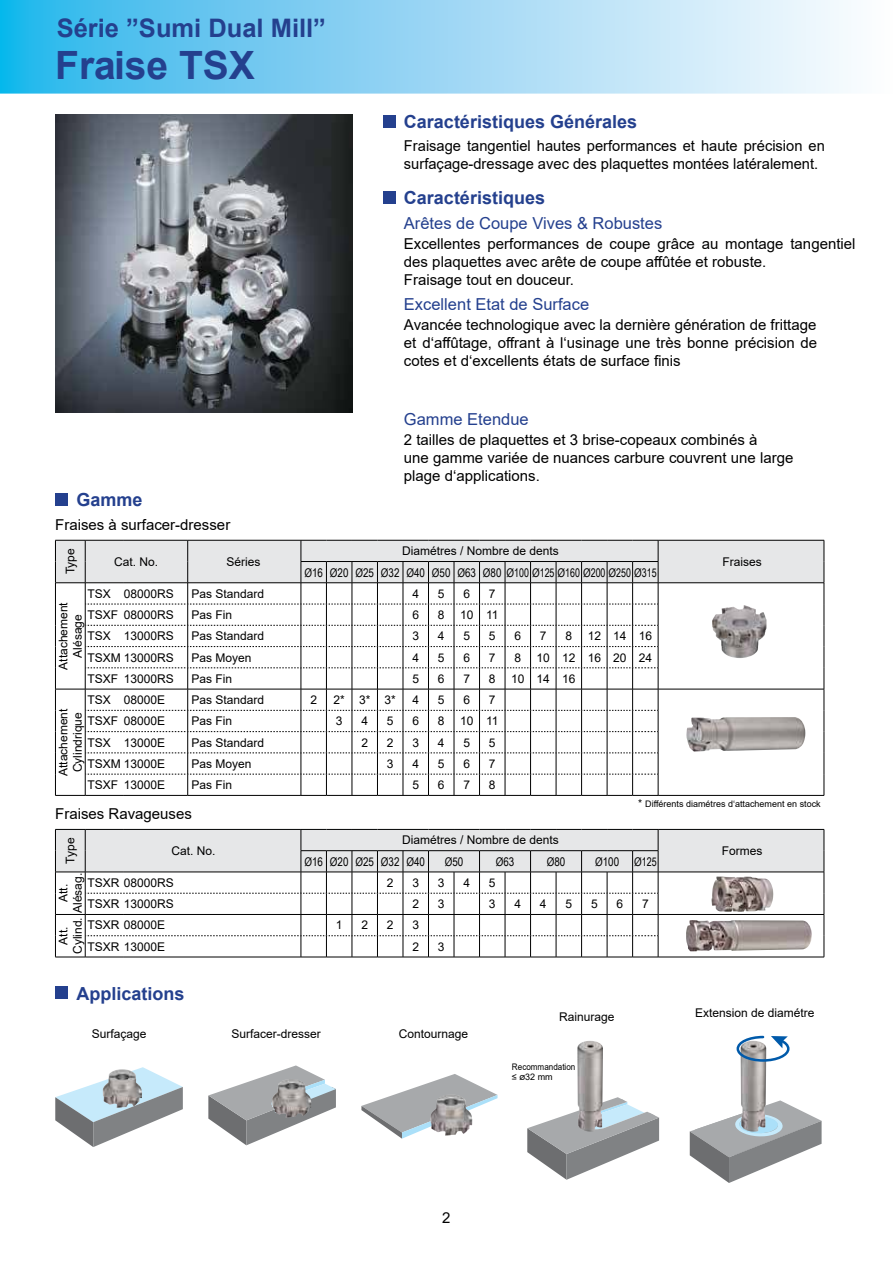
<style>
.page{position:relative;width:893px;height:1263px;background:#fff}
.page>*{position:absolute;margin:0;border:0;box-sizing:border-box;transform-origin:0 0}
.t1{font:700 39px "Arial";color:#24408e}
.t2{font:700 25.5px "Arial";color:#24408e}
.t3{font:700 18px "Arial";color:#24408e}
.t4{font:16.5px "Arial";color:#24408e}
.t5{font:15px/18px "Arial";color:#000}
.t6{font:12px/21.3px "Arial";color:#000}
.t7{font:12px "Arial Narrow";color:#000}
.t8{font:9px "Arial";color:#000}
.t9{font:9px/10.5px "Arial";color:#000;scale:.9 1}
.s1{font-size:10.5px}
</style>
<div class="page">
<img style="left:0;top:0;width:848px;height:94px">
<img style="left:55px;top:115px;width:298px;height:297px">
<svg style="left:55px;top:540px;width:770px;height:256px"></svg>
<img style="left:712px;top:605px;width:55px;height:53px">
<img style="left:686px;top:717px;width:119px;height:34px">
<div style="left:383px;top:115px;width:12px;height:13px;background:#24408e"></div>
<div style="left:55px;top:493px;width:13px;height:13px;background:#24408e"></div>
<div style="left:383px;top:191px;width:12px;height:13px;background:#24408e"></div>
<svg style="left:55px;top:829px;width:770px;height:129px"></svg>
<div style="left:55px;top:986px;width:13px;height:13px;background:#24408e"></div>
<svg style="left:55px;top:1067px;width:128px;height:80px"></svg>
<img style="left:103px;top:1069px;width:39px;height:39px">
<svg style="left:208px;top:1065px;width:128px;height:80px"></svg>
<img style="left:272px;top:1079px;width:39px;height:38px">
<svg style="left:361px;top:1074px;width:136px;height:65px"></svg>
<img style="left:430px;top:1094px;width:42px;height:42px">
<svg style="left:527px;top:1097px;width:132px;height:83px"></svg>
<img style="left:577px;top:1041px;width:26px;height:91px">
<svg style="left:690px;top:1100px;width:132px;height:83px"></svg>
<div style="left:739px;top:1116px;width:39px;height:17px;background:#abe0f9;border-radius:50%"></div>
<img style="left:741px;top:1063px;width:25px;height:69px">
<svg style="left:736px;top:1035px;width:54px;height:28px"></svg>
<img style="left:685px;top:920px;width:128px;height:31px">
<img style="left:711px;top:876px;width:63px;height:36px">
<h2 class="t2" style="left:57px;top:19px;width:271px">Série ”Sumi Dual Mill”</h2>
<h1 class="t1" style="left:55px;top:51px;width:201px">Fraise TSX</h1>
<h3 class="t3" style="left:77px;top:493px;width:68px">Gamme</h3>
<p class="t5" style="left:55px;top:517px;width:177px">Fraises à surfacer-dresser</p>
<h3 class="t3" style="left:404px;top:115px;width:235px">Caractéristiques Générales</h3>
<p class="t5" style="left:404px;top:138px;width:422px">Fraisage tangentiel hautes performances et haute précision en surfaçage-dressage avec des plaquettes montées latéralement.</p>
<h3 class="t3" style="left:404px;top:191px;width:143px">Caractéristiques</h3>
<h3 class="t4" style="left:404px;top:217px;width:260px">Arêtes de Coupe Vives &amp; Robustes</h3>
<p class="t5" style="left:404px;top:236px;width:453px">Excellentes performances de coupe grâce au montage tangentiel des plaquettes avec arête de coupe affûtée et robuste.<br>Fraisage tout en douceur.</p>
<p class="t5" style="left:404px;top:317px;width:415px;text-align:justify">Avancée technologique avec la dernière génération de frittage et d‘affûtage, offrant à l‘usinage une très bonne précision de cotes et d‘excellents états de surface finis</p>
<h3 class="t4" style="left:404px;top:297px;width:187px">Excellent Etat de Surface</h3>
<h3 class="t4" style="left:404px;top:412px;width:126px">Gamme Etendue</h3>
<p class="t5" style="left:404px;top:432px;width:391px">2 tailles de plaquettes et 3 brise-copeaux combinés à<br>une gamme variée de nuances carbure couvrent une large plage d‘applications.</p>
<p class="t6" style="left:61px;top:574px;width:28px;rotate:-90deg">Type</p>
<p class="t6" style="left:114px;top:552px;width:46px">Cat. No.</p>
<p class="t6" style="left:226px;top:552px;width:36px">Séries</p>
<p class="t6" style="left:402px;top:541px;width:158px">Diamétres / Nombre de dents</p>
<p class="t7" style="left:304px;top:568px;width:354px">Ø16 Ø20 Ø25 Ø32 Ø40 Ø50 Ø63 Ø80 Ø100 Ø125 Ø160 Ø200 Ø250 Ø315</p>
<p class="t6" style="left:191px;top:584px;width:74px">Pas Standard<br>Pas Fin<br>Pas Standard<br>Pas Moyen</p>
<p class="t6" style="left:191px;top:690px;width:74px">Pas Standard<br>Pas Fin<br>Pas Standard<br>Pas Moyen</p>
<p class="t6" style="left:87px;top:584px;width:88px">TSX 08000RS</p>
<p class="t6" style="left:412px;top:584px;width:8px">4</p>
<p class="t6" style="left:438px;top:584px;width:8px">5</p>
<p class="t6" style="left:463px;top:584px;width:8px">6</p>
<p class="t6" style="left:489px;top:584px;width:8px">7</p>
<p class="t6" style="left:87px;top:605px;width:88px">TSXF 08000RS</p>
<p class="t6" style="left:412px;top:605px;width:8px">6</p>
<p class="t6" style="left:438px;top:605px;width:8px">8</p>
<p class="t6" style="left:460px;top:605px;width:40px">10 11</p>
<p class="t6" style="left:87px;top:626px;width:88px">TSX 13000RS</p>
<p class="t6" style="left:412px;top:626px;width:8px">3</p>
<p class="t6" style="left:438px;top:626px;width:8px">4</p>
<p class="t6" style="left:463px;top:626px;width:8px">5</p>
<p class="t6" style="left:489px;top:626px;width:8px">5</p>
<p class="t6" style="left:514px;top:626px;width:8px">6</p>
<p class="t6" style="left:540px;top:626px;width:8px">7</p>
<p class="t6" style="left:565px;top:626px;width:8px">8</p>
<p class="t6" style="left:588px;top:626px;width:66px">12 14 16</p>
<p class="t6" style="left:87px;top:648px;width:88px">TSXM 13000RS</p>
<p class="t6" style="left:412px;top:648px;width:8px">4</p>
<p class="t6" style="left:438px;top:648px;width:8px">5</p>
<p class="t6" style="left:463px;top:648px;width:8px">6</p>
<p class="t6" style="left:489px;top:648px;width:8px">7</p>
<p class="t6" style="left:514px;top:648px;width:8px">8</p>
<p class="t6" style="left:537px;top:648px;width:117px">10 12 16 20 24</p>
<p class="t6" style="left:87px;top:669px;width:88px">TSXF 13000RS</p>
<p class="t6" style="left:412px;top:669px;width:8px">5</p>
<p class="t6" style="left:438px;top:669px;width:8px">6</p>
<p class="t6" style="left:463px;top:669px;width:8px">7</p>
<p class="t6" style="left:489px;top:669px;width:8px">8</p>
<p class="t6" style="left:511px;top:669px;width:66px">10 14 16</p>
<p class="t6" style="left:87px;top:690px;width:79px">TSX 08000E</p>
<p class="t6" style="left:310px;top:690px;width:8px">2</p>
<p class="t6" style="left:333px;top:690px;width:64px">2* 3* 3*</p>
<p class="t6" style="left:412px;top:690px;width:8px">4</p>
<p class="t6" style="left:438px;top:690px;width:8px">5</p>
<p class="t6" style="left:463px;top:690px;width:8px">6</p>
<p class="t6" style="left:489px;top:690px;width:8px">7</p>
<p class="t6" style="left:87px;top:711px;width:79px">TSXF 08000E</p>
<p class="t6" style="left:336px;top:711px;width:8px">3</p>
<p class="t6" style="left:361px;top:711px;width:8px">4</p>
<p class="t6" style="left:387px;top:711px;width:8px">5</p>
<p class="t6" style="left:412px;top:711px;width:8px">6</p>
<p class="t6" style="left:438px;top:711px;width:8px">8</p>
<p class="t6" style="left:460px;top:711px;width:40px">10 11</p>
<p class="t6" style="left:87px;top:733px;width:79px">TSX 13000E</p>
<p class="t6" style="left:361px;top:733px;width:8px">2</p>
<p class="t6" style="left:387px;top:733px;width:8px">2</p>
<p class="t6" style="left:412px;top:733px;width:8px">3</p>
<p class="t6" style="left:438px;top:733px;width:8px">4</p>
<p class="t6" style="left:463px;top:733px;width:8px">5</p>
<p class="t6" style="left:489px;top:733px;width:8px">5</p>
<p class="t6" style="left:87px;top:754px;width:79px">TSXM 13000E</p>
<p class="t6" style="left:387px;top:754px;width:8px">3</p>
<p class="t6" style="left:412px;top:754px;width:8px">4</p>
<p class="t6" style="left:438px;top:754px;width:8px">5</p>
<p class="t6" style="left:463px;top:754px;width:8px">6</p>
<p class="t6" style="left:489px;top:754px;width:8px">7</p>
<p class="t6" style="left:87px;top:775px;width:79px">TSXF 13000E</p>
<p class="t6" style="left:412px;top:775px;width:8px">5</p>
<p class="t6" style="left:438px;top:775px;width:8px">6</p>
<p class="t6" style="left:463px;top:775px;width:8px">7</p>
<p class="t6" style="left:489px;top:775px;width:8px">8</p>
<p class="t6" style="left:57px;top:670px;width:69px;line-height:14.4px;text-align:center;rotate:-90deg">Attachement<br>Alésage</p>
<p class="t6" style="left:57px;top:776px;width:69px;line-height:14.4px;text-align:center;rotate:-90deg">Attachement<br>Cylindrique</p>
<p class="t6" style="left:191px;top:669px;width:42px">Pas Fin</p>
<p class="t6" style="left:191px;top:775px;width:42px">Pas Fin</p>
<p class="t6" style="left:722px;top:552px;width:41px">Fraises</p>
<p class="t5" style="left:55px;top:806px;width:138px">Fraises Ravageuses</p>
<p class="t8" style="left:638px;top:798px;width:184px"><span class="s1">*</span> Différents diamétres d‘attachement en stock</p>
<p class="t6" style="left:402px;top:830px;width:158px">Diamétres / Nombre de dents</p>
<p class="t6" style="left:61px;top:863px;width:28px;rotate:-90deg">Type</p>
<p class="t6" style="left:57px;top:954px;width:82px;line-height:14.4px;text-indent:52px;rotate:-90deg">Att.<br>Cylind. Alésag.</p>
<p class="t6" style="left:171px;top:841px;width:46px">Cat. No.</p>
<p class="t7" style="left:304px;top:857px;width:122px">Ø16 Ø20 Ø25 Ø32 Ø40</p>
<p class="t7" style="left:445px;top:857px;width:20px">Ø50</p>
<p class="t7" style="left:496px;top:857px;width:20px">Ø63</p>
<p class="t7" style="left:547px;top:857px;width:20px">Ø80</p>
<p class="t7" style="left:595px;top:857px;width:26px">Ø100</p>
<p class="t7" style="left:634px;top:857px;width:24px">Ø125</p>
<p class="t6" style="left:87px;top:873px;width:88px">TSXR 08000RS</p>
<p class="t6" style="left:387px;top:873px;width:8px">2</p>
<p class="t6" style="left:412px;top:873px;width:8px">3</p>
<p class="t6" style="left:438px;top:873px;width:8px">3</p>
<p class="t6" style="left:463px;top:873px;width:8px">4</p>
<p class="t6" style="left:489px;top:873px;width:8px">5</p>
<p class="t6" style="left:87px;top:894px;width:88px">TSXR 13000RS</p>
<p class="t6" style="left:412px;top:894px;width:8px">2</p>
<p class="t6" style="left:438px;top:894px;width:8px">3</p>
<p class="t6" style="left:489px;top:894px;width:8px">3</p>
<p class="t6" style="left:514px;top:894px;width:8px">4</p>
<p class="t6" style="left:540px;top:894px;width:8px">4</p>
<p class="t6" style="left:565px;top:894px;width:8px">5</p>
<p class="t6" style="left:591px;top:894px;width:8px">5</p>
<p class="t6" style="left:616px;top:894px;width:8px">6</p>
<p class="t6" style="left:642px;top:894px;width:8px">7</p>
<p class="t6" style="left:87px;top:916px;width:79px">TSXR 08000E</p>
<p class="t6" style="left:336px;top:916px;width:8px">1</p>
<p class="t6" style="left:361px;top:916px;width:8px">2</p>
<p class="t6" style="left:387px;top:916px;width:8px">2</p>
<p class="t6" style="left:412px;top:916px;width:8px">3</p>
<p class="t6" style="left:87px;top:937px;width:79px">TSXR 13000E</p>
<p class="t6" style="left:412px;top:937px;width:8px">2</p>
<p class="t6" style="left:438px;top:937px;width:8px">3</p>
<p class="t6" style="left:53px;top:944px;width:20px;rotate:-90deg">Att.</p>
<h3 class="t3" style="left:76px;top:986px;width:110px">Applications</h3>
<p class="t6" style="left:92px;top:1024px;width:56px">Surfaçage</p>
<p class="t6" style="left:232px;top:1024px;width:91px">Surfacer-dresser</p>
<p class="t6" style="left:399px;top:1024px;width:71px">Contournage</p>
<p class="t6" style="left:559px;top:1007px;width:57px">Rainurage</p>
<p class="t9" style="left:512px;top:1062px;width:72px">Recommandation ≤ Ø32 mm</p>
<p class="t6" style="left:722px;top:841px;width:42px">Formes</p>
<p class="t6" style="left:695px;top:1003px;width:121px">Extension de diamétre</p>
<p class="t5" style="left:442px;top:1210px;width:10px">2</p>
</div>
